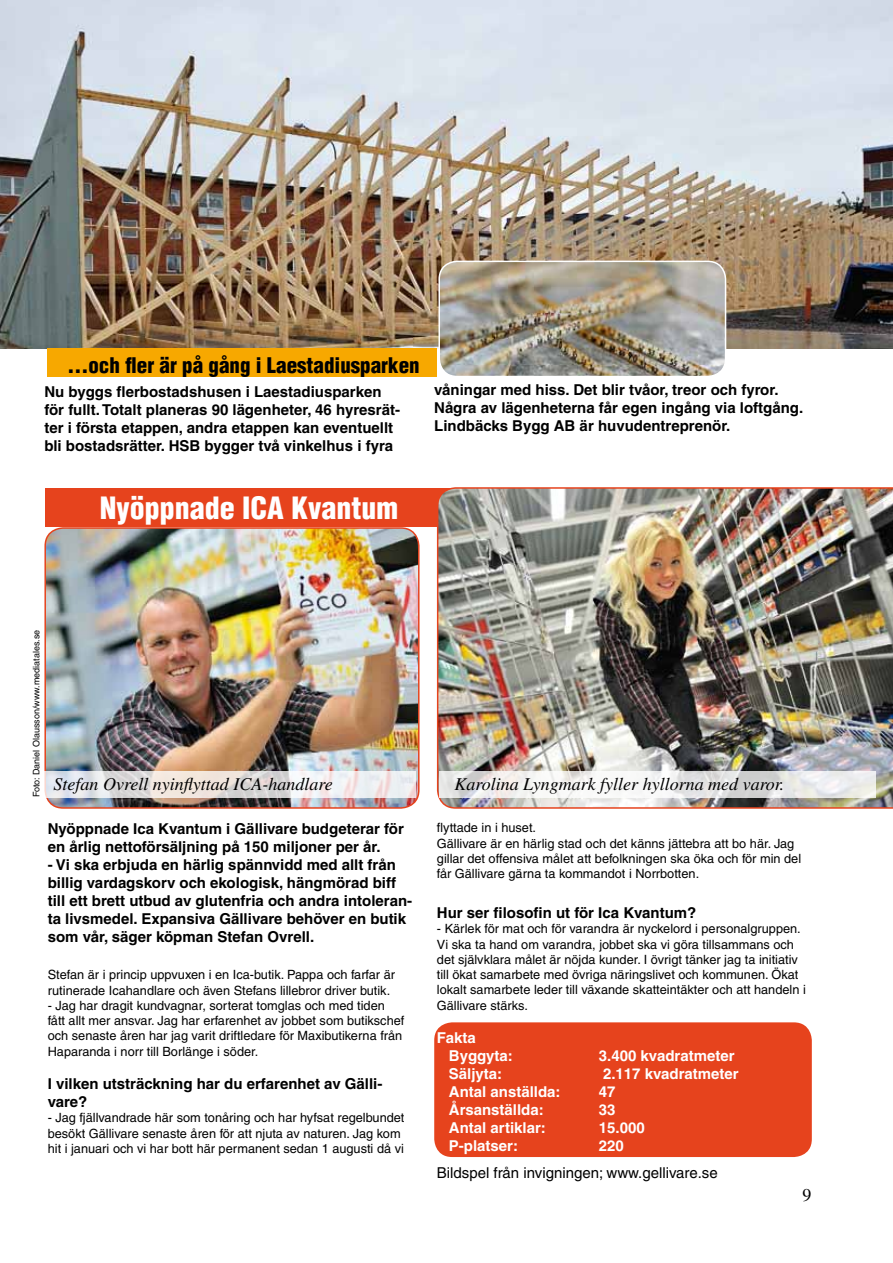
<style>
.page{position:relative;width:893px;height:1263px;background:#fff}
.page>*{position:absolute;margin:0;border:0;box-sizing:border-box;transform-origin:0 0}
.t1{font:900 condensed 30px "Helvetica";color:#fff}
.t2{font:900 condensed 21px "Helvetica";color:#000}
.t3{font:italic 18px "Times";color:#000}
.t4{font:18px "Times";color:#000}
.t5{font:700 15px/18px "Helvetica";color:#000}
.t6{font:700 15px/18px "Helvetica";color:#fff}
.t7{font:15px "Helvetica";color:#000}
.t8{font:12.75px/15.3px "Helvetica";color:#000}
.t9{font:9px "Helvetica";color:#000}
</style>
<div class="page">
<img style="left:0;top:0;width:893px;height:348px">
<div style="left:47px;top:348px;width:390px;height:29px;background:#f7a800"></div>
<div style="left:434px;top:1022px;width:378px;height:135px;background:#e6431d;border-radius:18px"></div>
<div style="left:45px;top:488px;width:410px;height:39px;background:#e6431d"></div>
<img style="left:47px;top:530px;width:370px;height:276px">
<div style="left:44px;top:527px;width:376px;height:282px;border:2px solid #e6431d;border-radius:18px"></div>
<img style="left:437px;top:487px;width:456px;height:322px">
<svg style="left:45px;top:771px;width:371px;height:26px"></svg>
<svg style="left:439px;top:771px;width:437px;height:26px"></svg>
<img style="left:439px;top:261px;width:287px;height:113px">
<div style="left:438px;top:261px;width:288px;height:116px;border:2px solid #fff;border-radius:18px"></div>
<h2 class="t2" style="left:67px;top:352px;width:354px">...och fler är på gång i Laestadiusparken</h2>
<p class="t5" style="left:44px;top:382px;width:357px">Nu byggs flerbostadshusen i Laestadiusparken för fullt. Totalt planeras 90 lägenheter, 46 hyresrät&shy;ter i första etappen, andra etappen kan eventuellt bli bostadsrätter. HSB bygger två vinkelhus i fyra</p>
<p class="t5" style="left:434px;top:381px;width:371px">våningar med hiss. Det blir tvåor, treor och fyror.<br>Några av lägenheterna får egen ingång via loftgång.<br>Lindbäcks Bygg AB är huvudentreprenör.</p>
<h1 class="t1" style="left:100px;top:488px;width:300px">Nyöppnade ICA Kvantum</h1>
<p class="t9" style="left:31px;top:797px;width:169px;rotate:-90deg">Foto: Daniel Olausson/www.mediatales.se</p>
<h3 class="t3" style="left:54px;top:774px;width:281px">Stefan Ovrell nyinflyttad ICA-handlare</h3>
<h3 class="t3" style="left:455px;top:774px;width:331px">Karolina Lyngmark fyller hyllorna med varor.</h3>
<p class="t5" style="left:48px;top:820px;width:358px">Nyöppnade Ica Kvantum i Gällivare budgeterar för en årlig nettoförsäljning på 150 miljoner per år.</p>
<p class="t5" style="left:48px;top:856px;width:366px">- Vi ska erbjuda en härlig spännvidd med allt från billig vardagskorv och ekologisk, hängmörad biff till ett brett utbud av glutenfria och andra intoleran&shy;ta livsmedel. Expansiva Gällivare behöver en butik som vår, säger köpman Stefan Ovrell.</p>
<p class="t8" style="left:48px;top:967px;width:349px">Stefan är i princip uppvuxen i en Ica-butik. Pappa och farfar är rutinerade Icahandlare och även Stefans lillebror driver butik.</p>
<p class="t8" style="left:48px;top:998px;width:358px">- Jag har dragit kundvagnar, sorterat tomglas och med tiden fått allt mer ansvar. Jag har erfarenhet av jobbet som butikschef och senaste åren har jag varit driftledare för Maxibutikerna från Haparanda i norr till Borlänge i söder.</p>
<p class="t5" style="left:48px;top:1074px;width:336px">I vilken utsträckning har du erfarenhet av Gälli&shy;vare?</p>
<p class="t8" style="left:48px;top:1110px;width:358px">- Jag fjällvandrade här som tonåring och har hyfsat regelbundet besökt Gällivare senaste åren för att njuta av naturen. Jag kom hit i januari och vi har bott här permanent sedan 1 augusti då vi</p>
<p class="t8" style="left:437px;top:820px;width:366px">flyttade in i huset.<br>Gällivare är en härlig stad och det känns jättebra att bo här. Jag gillar det offensiva målet att befolkningen ska öka och för min del får Gällivare gärna ta kommandot i Norrbotten.</p>
<p class="t5" style="left:437px;top:903px;width:261px">Hur ser filosofin ut för Ica Kvantum?</p>
<p class="t8" style="left:437px;top:921px;width:370px">- Kärlek för mat och för varandra är nyckelord i personalgruppen.<br>Vi ska ta hand om varandra, jobbet ska vi göra tillsammans och det självklara målet är nöjda kunder. I övrigt tänker jag ta initiativ till ökat samarbete med övriga näringslivet och kommunen. Ökat lokalt samarbete leder till växande skatteintäkter och att handeln i Gällivare stärks.</p>
<p class="t6" style="left:449px;top:1028px;width:66px;text-indent:-12px">Fakta<br>Byggyta:</p>
<p class="t6" style="left:599px;top:1046px;width:137px">3.400 kvadratmeter</p>
<p class="t6" style="left:449px;top:1064px;width:55px">Säljyta:</p>
<p class="t6" style="left:603px;top:1064px;width:137px">2.117 kvadratmeter</p>
<p class="t6" style="left:449px;top:1082px;width:113px">Antal anställda:</p>
<p class="t6" style="left:599px;top:1082px;width:18px">47</p>
<p class="t6" style="left:449px;top:1100px;width:96px">Årsanställda:</p>
<p class="t6" style="left:599px;top:1100px;width:18px">33</p>
<p class="t6" style="left:449px;top:1118px;width:98px">Antal artiklar:</p>
<p class="t6" style="left:599px;top:1118px;width:47px">15.000</p>
<p class="t6" style="left:449px;top:1136px;width:71px">P-platser:</p>
<p class="t6" style="left:599px;top:1136px;width:27px">220</p>
<p class="t7" style="left:437px;top:1164px;width:282px">Bildspel från invigningen; www.gellivare.se</p>
<h3 class="t4" style="left:803px;top:1185px;width:10px">9</h3>
</div>
